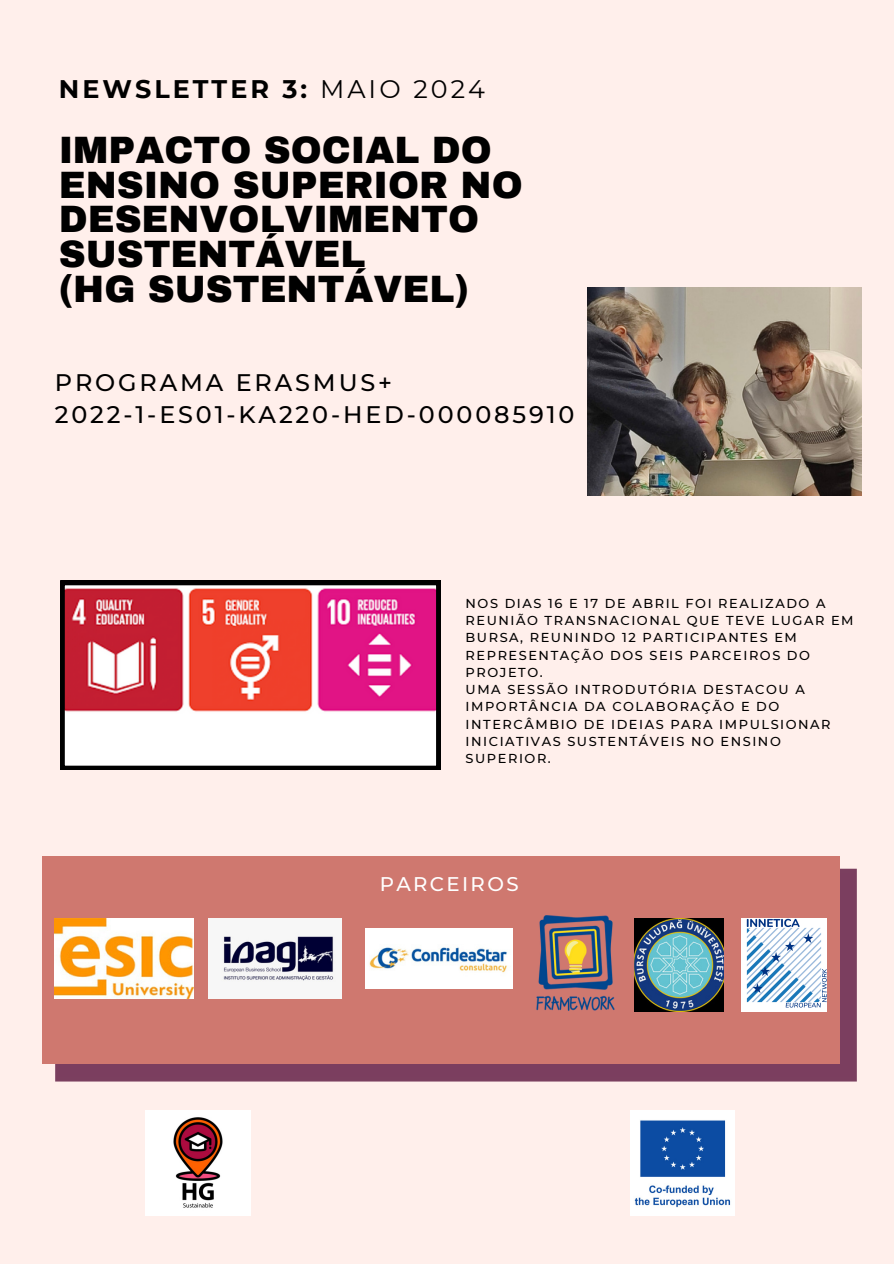
<style>
.page{position:relative;width:894px;height:1264px;background:#fff}
.page>*{position:absolute;margin:0;border:0;box-sizing:border-box;transform-origin:0 0}
.t1{font:900 37.2px/34.8px "Archivo";color:#000}
.t2{font:700 25.35px "Montserrat";letter-spacing:.12em;color:#000}
.t3{font:500 23.85px/31.5px "Montserrat";letter-spacing:.12em;color:#000}
.t4{font:500 19.8px "Montserrat";letter-spacing:.12em;color:#fff}
.t5{font:500 12.9px/17.2px "Montserrat";letter-spacing:.12em;color:#000}
.s1{font-weight:400}
</style>
<div class="page">
<div style="left:0;top:0;width:893px;height:1263px;background:#ffefeb"></div>
<div style="left:55px;top:868px;width:801px;height:213px;background:#7b3e5f"></div>
<div style="left:42px;top:855px;width:796px;height:208px;background:#cf786f"></div>
<img style="left:741px;top:918px;width:85px;height:93px">
<img style="left:630px;top:1110px;width:104px;height:105px">
<img style="left:634px;top:918px;width:89px;height:93px">
<img style="left:365px;top:928px;width:147px;height:60px">
<img style="left:55px;top:918px;width:138px;height:80px">
<img style="left:208px;top:918px;width:133px;height:80px">
<img style="left:536px;top:915px;width:79px;height:96px">
<img style="left:145px;top:1110px;width:105px;height:105px">
<svg style="left:60px;top:581px;width:380px;height:189px;background:#db7b8e"></svg>
<img style="left:587px;top:287px;width:273px;height:209px">
<p class="t2" style="left:59px;top:74px;width:427px">NEWSLETTER 3: <span class="s1">MAIO 2024</span></p>
<p class="t1" style="left:59px;top:133px;width:465px">IMPACTO SOCIAL DO<br>ENSINO SUPERIOR NO<br>DESENVOLVIMENTO<br>SUSTENTÁVEL<br>(HG SUSTENTÁVEL)</p>
<p class="t3" style="left:55px;top:367px;width:521px">PROGRAMA ERASMUS+<br>2022-1-ES01-KA220-HED-000085910</p>
<p class="t5" style="left:465px;top:594px;width:389px">NOS DIAS 16 E 17 DE ABRIL FOI REALIZADO A<br>REUNIÃO TRANSNACIONAL QUE TEVE LUGAR EM<br>BURSA, REUNINDO 12 PARTICIPANTES EM<br>REPRESENTAÇÃO DOS SEIS PARCEIROS DO<br>PROJETO.</p>
<p class="t5" style="left:465px;top:680px;width:366px">UMA SESSÃO INTRODUTÓRIA DESTACOU A<br>IMPORTÂNCIA DA COLABORAÇÃO E DO<br>INTERCÂMBIO DE IDEIAS PARA IMPULSIONAR<br>INICIATIVAS SUSTENTÁVEIS NO ENSINO<br>SUPERIOR.</p>
<p class="t4" style="left:379px;top:872px;width:140px">PARCEIROS</p>
</div>
